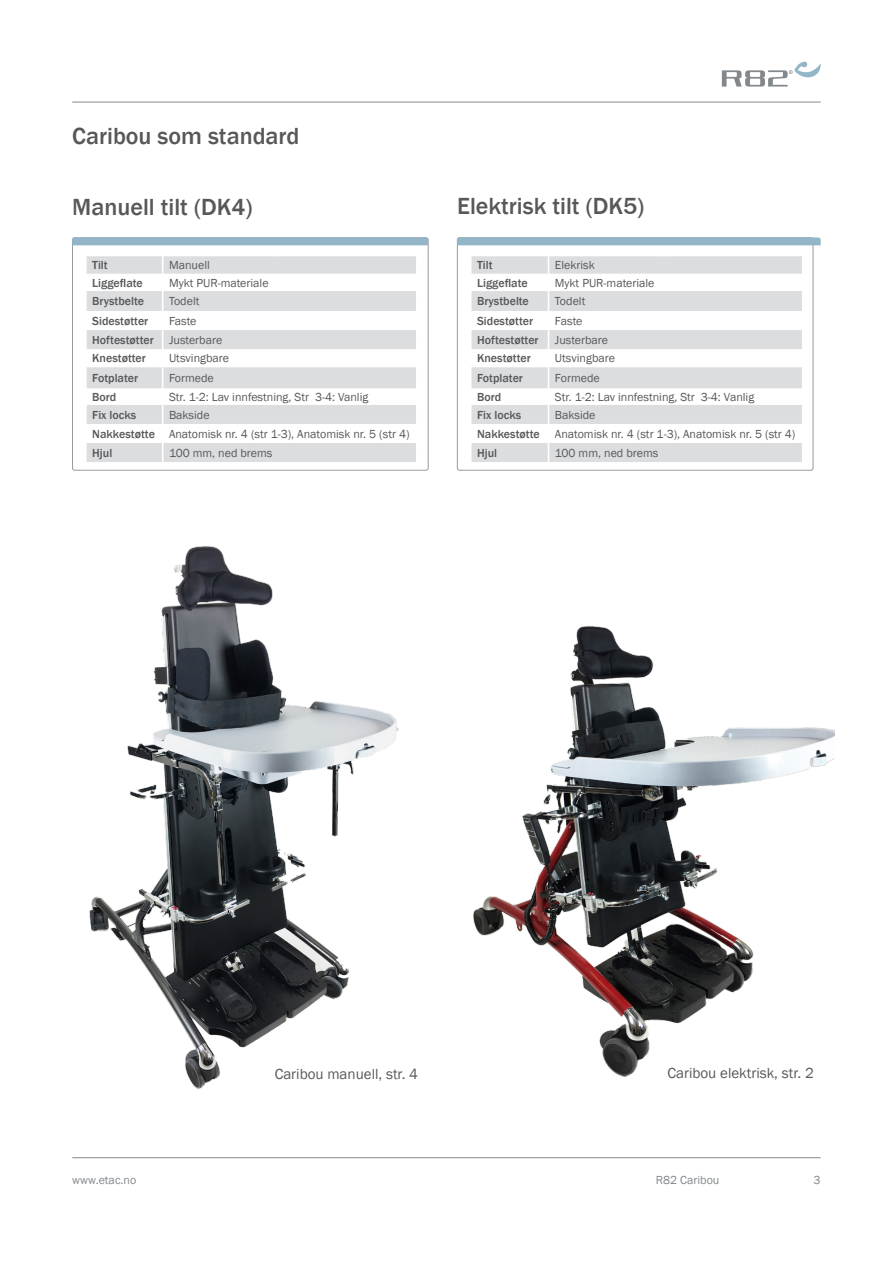
<style>
.page{position:relative;width:893px;height:1263px;background:#fff}
.page>*{position:absolute;margin:0;border:0;box-sizing:border-box;transform-origin:0 0}
._4__Header_-_Basic_b{font:500 24px "Franklin Gothic";color:#57585a}
._7__Image___referenc{font:15px "Franklin Gothic";color:#57585a}
._6__Body_-_Facts{font:12px "Franklin Gothic";color:#57585a}
._6__Body_-_Facts-2{font:500 12px "Franklin Gothic";color:#57585a}
.t1{font:12px "Franklin Gothic";color:#83888c}
</style>
<div class="page">
<hr style="left:72px;top:102px;width:749px;height:1px;background:#83888c">
<hr style="left:72px;top:1157px;width:749px;height:1px;background:#83888c">
<svg style="left:722px;top:62px;width:99px;height:25px"></svg>
<img style="left:89px;top:546px;width:310px;height:544px">
<img style="left:473px;top:626px;width:361px;height:451px">
<svg style="left:72px;top:237px;width:356px;height:225px"></svg>
<svg style="left:457px;top:237px;width:364px;height:225px"></svg>
<p class="_4__Header_-_Basic_b" style="left:72px;top:122px;width:229px">Caribou som standard</p>
<p class="_4__Header_-_Basic_b" style="left:72px;top:192px;width:182px">Manuell tilt (DK4)</p>
<p class="_4__Header_-_Basic_b" style="left:457px;top:191px;width:189px">Elektrisk tilt (DK5)</p>
<p class="_6__Body_-_Facts-2" style="left:92px;top:258px;width:17px">Tilt</p>
<p class="_6__Body_-_Facts" style="left:169px;top:258px;width:42px">Manuell</p>
<p class="_6__Body_-_Facts-2" style="left:92px;top:275px;width:52px">Liggeflate</p>
<p class="_6__Body_-_Facts" style="left:169px;top:275px;width:101px">Mykt PUR-materiale</p>
<p class="_6__Body_-_Facts-2" style="left:92px;top:294px;width:53px">Brystbelte</p>
<p class="_6__Body_-_Facts" style="left:169px;top:294px;width:32px">Todelt</p>
<p class="_6__Body_-_Facts-2" style="left:92px;top:313px;width:58px">Sidestøtter</p>
<p class="_6__Body_-_Facts" style="left:169px;top:313px;width:29px">Faste</p>
<p class="_6__Body_-_Facts-2" style="left:92px;top:332px;width:63px">Hoftestøtter</p>
<p class="_6__Body_-_Facts" style="left:169px;top:332px;width:55px">Justerbare</p>
<p class="_6__Body_-_Facts-2" style="left:92px;top:351px;width:55px">Knestøtter</p>
<p class="_6__Body_-_Facts" style="left:169px;top:351px;width:62px">Utsvingbare</p>
<p class="_6__Body_-_Facts-2" style="left:92px;top:371px;width:47px">Fotplater</p>
<p class="_6__Body_-_Facts" style="left:169px;top:371px;width:46px">Formede</p>
<p class="_6__Body_-_Facts-2" style="left:92px;top:389px;width:26px">Bord</p>
<p class="_6__Body_-_Facts" style="left:169px;top:389px;width:201px">Str. 1-2: Lav innfestning, Str 3-4: Vanlig</p>
<p class="_6__Body_-_Facts-2" style="left:92px;top:407px;width:46px">Fix locks</p>
<p class="_6__Body_-_Facts" style="left:169px;top:407px;width:42px">Bakside</p>
<p class="_6__Body_-_Facts-2" style="left:92px;top:426px;width:64px">Nakkestøtte</p>
<p class="_6__Body_-_Facts" style="left:169px;top:426px;width:242px">Anatomisk nr. 4 (str 1-3), Anatomisk nr. 5 (str 4)</p>
<p class="_6__Body_-_Facts-2" style="left:92px;top:445px;width:22px">Hjul</p>
<p class="_6__Body_-_Facts" style="left:169px;top:445px;width:105px">100 mm, ned brems</p>
<p class="_6__Body_-_Facts-2" style="left:477px;top:258px;width:17px">Tilt</p>
<p class="_6__Body_-_Facts" style="left:555px;top:258px;width:41px">Elekrisk</p>
<p class="_6__Body_-_Facts-2" style="left:477px;top:275px;width:52px">Liggeflate</p>
<p class="_6__Body_-_Facts" style="left:555px;top:275px;width:101px">Mykt PUR-materiale</p>
<p class="_6__Body_-_Facts-2" style="left:477px;top:294px;width:53px">Brystbelte</p>
<p class="_6__Body_-_Facts" style="left:555px;top:294px;width:32px">Todelt</p>
<p class="_6__Body_-_Facts-2" style="left:477px;top:313px;width:58px">Sidestøtter</p>
<p class="_6__Body_-_Facts" style="left:555px;top:313px;width:29px">Faste</p>
<p class="_6__Body_-_Facts-2" style="left:477px;top:332px;width:63px">Hoftestøtter</p>
<p class="_6__Body_-_Facts" style="left:555px;top:332px;width:55px">Justerbare</p>
<p class="_6__Body_-_Facts-2" style="left:477px;top:351px;width:55px">Knestøtter</p>
<p class="_6__Body_-_Facts" style="left:555px;top:351px;width:62px">Utsvingbare</p>
<p class="_6__Body_-_Facts-2" style="left:477px;top:371px;width:47px">Fotplater</p>
<p class="_6__Body_-_Facts" style="left:555px;top:371px;width:46px">Formede</p>
<p class="_6__Body_-_Facts-2" style="left:477px;top:389px;width:26px">Bord</p>
<p class="_6__Body_-_Facts" style="left:555px;top:389px;width:201px">Str. 1-2: Lav innfestning, Str 3-4: Vanlig</p>
<p class="_6__Body_-_Facts-2" style="left:477px;top:407px;width:46px">Fix locks</p>
<p class="_6__Body_-_Facts" style="left:555px;top:407px;width:42px">Bakside</p>
<p class="_6__Body_-_Facts-2" style="left:477px;top:426px;width:64px">Nakkestøtte</p>
<p class="_6__Body_-_Facts" style="left:555px;top:426px;width:242px">Anatomisk nr. 4 (str 1-3), Anatomisk nr. 5 (str 4)</p>
<p class="_6__Body_-_Facts-2" style="left:477px;top:445px;width:22px">Hjul</p>
<p class="_6__Body_-_Facts" style="left:555px;top:445px;width:105px">100 mm, ned brems</p>
<p class="_7__Image___referenc" style="left:275px;top:1064px;width:145px">Caribou manuell, str. 4</p>
<p class="_7__Image___referenc" style="left:667px;top:1063px;width:148px">Caribou elektrisk, str. 2</p>
<p class="t1" style="left:72px;top:1173px;width:66px">www.etac.no</p>
<p class="t1" style="left:656px;top:1173px;width:65px">R82 Caribou</p>
<p class="t1" style="left:814px;top:1173px;width:9px">3</p>
</div>
